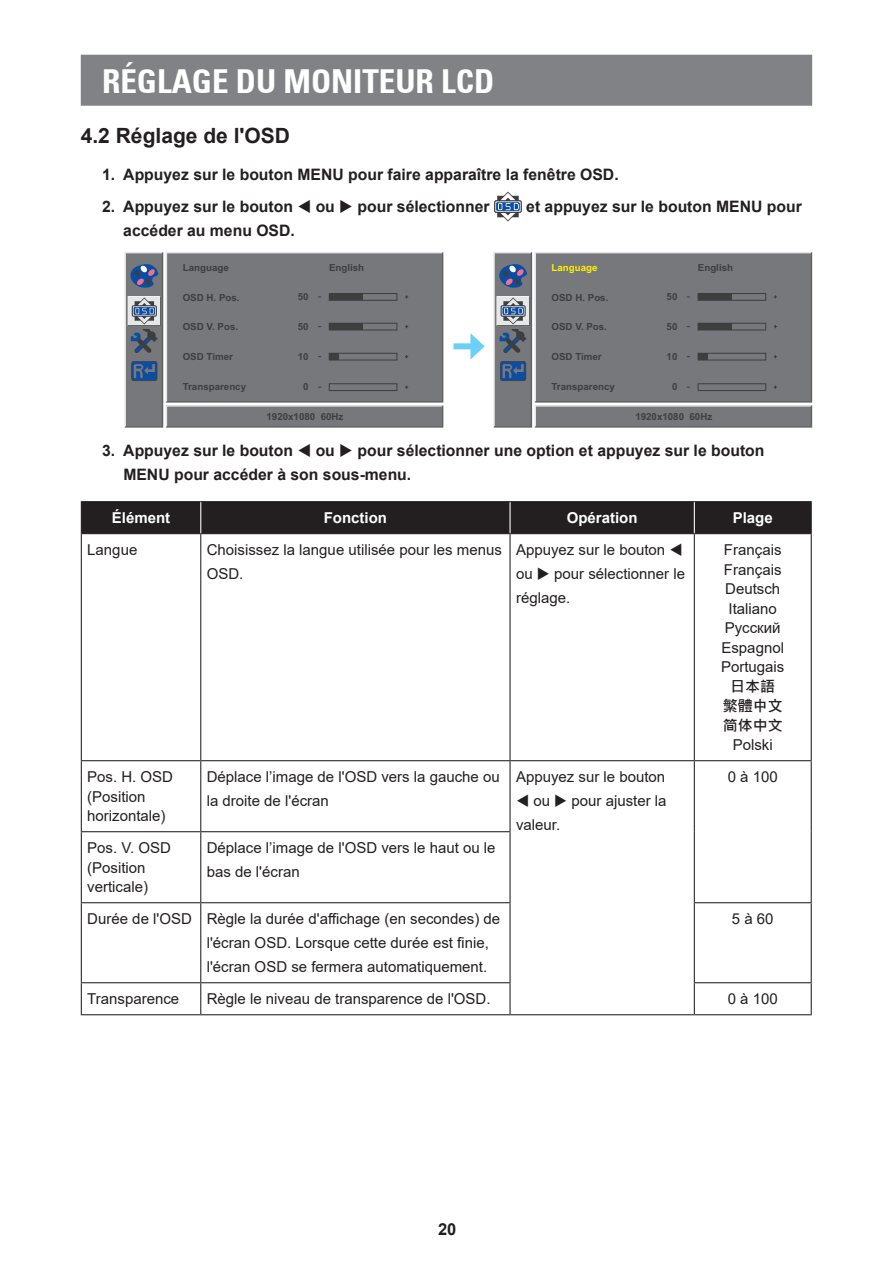
<style>
.page{position:relative;width:893px;height:1263px;background:#fff}
.page>*{position:absolute;margin:0;border:0;box-sizing:border-box;transform-origin:0 0}
.t1{font:700 condensed 33px "Univers 67";color:#fff}
.t2{font:700 21px "Arial";color:#231f20}
.t3{font:700 16.5px "Arial";color:#231f20}
.t4{font:700 15.75px/24px "Arial";color:#231f20}
.t5{font:15px/19.5px "Arial";color:#231f20}
.t6{font:700 15px "Arial";color:#fff}
.t7{font:700 15px "Microsoft Jheng Hei";color:#231f20}
.t8{font:15px "DF Hei Std W7";color:#231f20}
.t9{font:700 9.75px "Arial";color:#3e3e3f}
.t10{font:700 9.75px "Arial";color:#fff101}
</style>
<div class="page">
<div style="left:81px;top:55px;width:731px;height:51px;background:#808285;border:2px solid #808285"></div>
<svg style="left:494px;top:192px;width:28px;height:29px"></svg>
<div style="left:453px;top:343px;width:23px;height:6px;background:#6bcff6"></div>
<svg style="left:470px;top:333px;width:15px;height:27px"></svg>
<svg style="left:124px;top:252px;width:319px;height:176px;background:#797c80"></svg>
<svg style="left:493px;top:252px;width:319px;height:176px;background:#797c80"></svg>
<div style="left:82px;top:502px;width:729px;height:31px;background:#231f20"></div>
<hr style="left:81px;top:501px;width:120px;height:1px;background:#231f20">
<hr style="left:81px;top:502px;width:1px;height:31px;background:#231f20">
<hr style="left:201px;top:501px;width:309px;height:1px;background:#231f20">
<hr style="left:510px;top:501px;width:184px;height:1px;background:#231f20">
<hr style="left:694px;top:501px;width:118px;height:1px;background:#231f20">
<hr style="left:811px;top:502px;width:1px;height:31px;background:#231f20">
<hr style="left:81px;top:533px;width:120px;height:1px;background:#231f20">
<hr style="left:81px;top:534px;width:1px;height:226px;background:#231f20">
<hr style="left:201px;top:533px;width:309px;height:1px;background:#231f20">
<hr style="left:200px;top:534px;width:1px;height:226px;background:#231f20">
<hr style="left:510px;top:533px;width:184px;height:1px;background:#231f20">
<hr style="left:509px;top:534px;width:2px;height:226px;background:#231f20">
<hr style="left:694px;top:533px;width:118px;height:1px;background:#231f20">
<hr style="left:694px;top:534px;width:1px;height:226px;background:#231f20">
<hr style="left:811px;top:534px;width:1px;height:226px;background:#231f20">
<hr style="left:81px;top:760px;width:120px;height:1px;background:#231f20">
<hr style="left:81px;top:761px;width:1px;height:70px;background:#231f20">
<hr style="left:201px;top:760px;width:309px;height:1px;background:#231f20">
<hr style="left:200px;top:761px;width:1px;height:70px;background:#231f20">
<hr style="left:510px;top:760px;width:184px;height:1px;background:#231f20">
<hr style="left:509px;top:761px;width:2px;height:70px;background:#231f20">
<hr style="left:694px;top:760px;width:118px;height:1px;background:#231f20">
<hr style="left:694px;top:761px;width:1px;height:71px;background:#231f20">
<hr style="left:811px;top:761px;width:1px;height:71px;background:#231f20">
<hr style="left:81px;top:831px;width:120px;height:1px;background:#231f20">
<hr style="left:81px;top:832px;width:1px;height:70px;background:#231f20">
<hr style="left:201px;top:831px;width:310px;height:1px;background:#231f20">
<hr style="left:200px;top:832px;width:1px;height:70px;background:#231f20">
<hr style="left:509px;top:832px;width:2px;height:70px;background:#231f20">
<hr style="left:694px;top:832px;width:1px;height:70px;background:#231f20">
<hr style="left:811px;top:832px;width:1px;height:70px;background:#231f20">
<hr style="left:81px;top:902px;width:120px;height:1px;background:#231f20">
<hr style="left:81px;top:903px;width:1px;height:79px;background:#231f20">
<hr style="left:201px;top:902px;width:310px;height:1px;background:#231f20">
<hr style="left:200px;top:903px;width:1px;height:79px;background:#231f20">
<hr style="left:509px;top:903px;width:2px;height:79px;background:#231f20">
<hr style="left:694px;top:902px;width:118px;height:1px;background:#231f20">
<hr style="left:694px;top:903px;width:1px;height:79px;background:#231f20">
<hr style="left:811px;top:903px;width:1px;height:79px;background:#231f20">
<hr style="left:81px;top:982px;width:120px;height:1px;background:#231f20">
<hr style="left:81px;top:983px;width:1px;height:31px;background:#231f20">
<hr style="left:201px;top:982px;width:310px;height:1px;background:#231f20">
<hr style="left:200px;top:983px;width:1px;height:31px;background:#231f20">
<hr style="left:509px;top:983px;width:2px;height:31px;background:#231f20">
<hr style="left:694px;top:982px;width:118px;height:1px;background:#231f20">
<hr style="left:694px;top:983px;width:1px;height:31px;background:#231f20">
<hr style="left:811px;top:983px;width:1px;height:31px;background:#231f20">
<hr style="left:81px;top:1014px;width:120px;height:1px;background:#231f20">
<hr style="left:201px;top:1014px;width:309px;height:1px;background:#231f20">
<hr style="left:510px;top:1014px;width:184px;height:1px;background:#231f20">
<hr style="left:694px;top:1014px;width:118px;height:1px;background:#231f20">
<hr style="left:200px;top:502px;width:1px;height:31px;background:#fff">
<hr style="left:509px;top:502px;width:2px;height:31px;background:#fff">
<hr style="left:694px;top:502px;width:1px;height:31px;background:#fff">
<h1 class="t1" style="left:102px;top:61px;width:394px">RÉGLAGE DU MONITEUR LCD</h1>
<h2 class="t2" style="left:81px;top:121px;width:211px">4.2 Réglage de l'OSD</h2>
<p class="t4" style="left:102px;top:162px;width:518px">1. Appuyez sur le bouton MENU pour faire apparaître la fenêtre OSD.</p>
<p class="t4" style="left:102px;top:195px;width:389px">2. Appuyez sur le bouton ▼ ou ◆ pour sélectionner</p>
<p class="t4" style="left:526px;top:195px;width:277px">et appuyez sur le bouton MENU pour</p>
<p class="t4" style="left:123px;top:219px;width:173px">accéder au menu OSD.</p>
<p class="t9" style="left:183px;top:260px;width:48px">Language</p>
<p class="t9" style="left:329px;top:260px;width:37px">English</p>
<p class="t9" style="left:183px;top:290px;width:58px">OSD H. Pos.</p>
<p class="t9" style="left:183px;top:320px;width:57px">OSD V. Pos.</p>
<p class="t9" style="left:183px;top:350px;width:52px">OSD Timer</p>
<p class="t10" style="left:552px;top:260px;width:48px">Language</p>
<p class="t9" style="left:698px;top:260px;width:37px">English</p>
<p class="t9" style="left:552px;top:290px;width:58px">OSD H. Pos.</p>
<p class="t9" style="left:552px;top:320px;width:57px">OSD V. Pos.</p>
<p class="t9" style="left:552px;top:350px;width:52px">OSD Timer</p>
<p class="t9" style="left:298px;top:290px;width:12px">50</p>
<p class="t9" style="left:298px;top:320px;width:12px">50</p>
<p class="t9" style="left:298px;top:350px;width:12px">10</p>
<p class="t9" style="left:303px;top:380px;width:7px">0</p>
<p class="t9" style="left:552px;top:380px;width:65px">Transparency</p>
<p class="t9" style="left:667px;top:290px;width:12px">50</p>
<p class="t9" style="left:667px;top:320px;width:12px">50</p>
<p class="t9" style="left:667px;top:350px;width:12px">10</p>
<p class="t9" style="left:672px;top:380px;width:7px">0</p>
<p class="t9" style="left:183px;top:380px;width:65px">Transparency</p>
<p class="t9" style="left:267px;top:410px;width:78px">1920x1080 60Hz</p>
<p class="t9" style="left:635px;top:410px;width:78px">1920x1080 60Hz</p>
<p class="t4" style="left:123px;top:438px;width:643px;text-indent:-21px">3. Appuyez sur le bouton ▼ ou ◆ pour sélectionner une option et appuyez sur le bouton<br>MENU pour accéder à son sous-menu.</p>
<p class="t6" style="left:112px;top:507px;width:60px">Élément</p>
<p class="t6" style="left:324px;top:507px;width:65px">Fonction</p>
<p class="t6" style="left:567px;top:507px;width:72px">Opération</p>
<p class="t6" style="left:733px;top:507px;width:42px">Plage</p>
<p class="t5" style="left:87px;top:540px;width:52px">Langue</p>
<p class="t5" style="left:207px;top:538px;width:297px;line-height:24px">Choisissez la langue utilisée pour les menus<br>OSD.</p>
<p class="t5" style="left:516px;top:538px;width:171px;line-height:24px">Appuyez sur le bouton ▼ ou ◆ pour sélectionner le réglage.</p>
<p class="t5" style="left:721px;top:540px;width:65px;text-align:center">Français<br>Français<br>Deutsch<br>Italiano<br>Русский<br>Espagnol<br>Portugais</p>
<p class="t7" style="left:730px;top:677px;width:46px">日本語</p>
<p class="t8" style="left:723px;top:697px;width:61px">繁體中文</p>
<p class="t7" style="left:723px;top:716px;width:61px">简体中文</p>
<p class="t5" style="left:733px;top:735px;width:42px">Polski</p>
<p class="t5" style="left:87px;top:767px;width:87px">Pos. H. OSD (Position horizontale)</p>
<p class="t5" style="left:207px;top:765px;width:294px;line-height:24px">Déplace l’image de l'OSD vers la gauche ou la droite de l'écran</p>
<p class="t5" style="left:516px;top:767px;width:151px">Appuyez sur le bouton</p>
<p class="t5" style="left:728px;top:767px;width:52px">0 à 100</p>
<p class="t5" style="left:516px;top:789px;width:152px;line-height:24px">▼ ou ◆ pour ajuster la valeur.</p>
<p class="t5" style="left:87px;top:838px;width:85px">Pos. V. OSD (Position verticale)</p>
<p class="t5" style="left:207px;top:836px;width:290px;line-height:24px">Déplace l’image de l'OSD vers le haut ou le bas de l'écran</p>
<p class="t5" style="left:207px;top:907px;width:295px;line-height:24px;text-indent:-119px">Durée de l'OSD Règle la durée d'affichage (en secondes) de l'écran OSD. Lorsque cette durée est finie, l'écran OSD se fermera automatiquement.</p>
<p class="t5" style="left:732px;top:909px;width:43px">5 à 60</p>
<p class="t5" style="left:87px;top:989px;width:93px">Transparence</p>
<p class="t5" style="left:207px;top:989px;width:285px">Règle le niveau de transparence de l'OSD.</p>
<p class="t5" style="left:728px;top:989px;width:52px">0 à 100</p>
<p class="t3" style="left:438px;top:1217px;width:20px">20</p>
</div>
